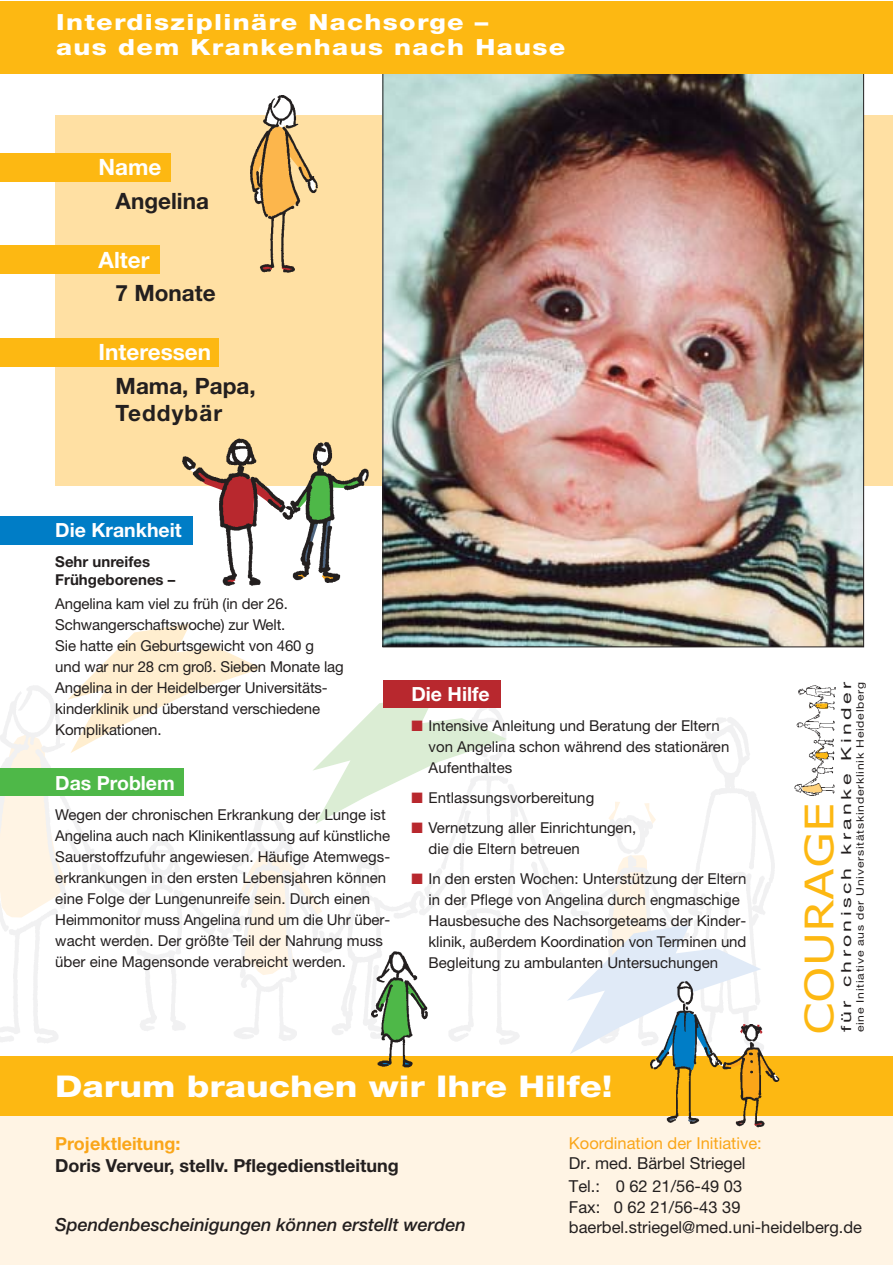
<style>
.page{position:relative;width:893px;height:1265px;background:#fff}
.page>*{position:absolute;margin:0;border:0;box-sizing:border-box;transform-origin:0 0}
.t1{font:39.45px "Verdana";color:#fdb812;scale:1.17 1}
.t2{font:800 30px "Helvetica Neue";color:#fff;scale:1.2 1}
.t3{font:700 22.5px/27px "Helvetica Neue";color:#231f1f}
.t4{font:700 22.5px "Helvetica Neue";color:#fff}
.t5{font:800 22.35px/25.2px "Helvetica Neue";letter-spacing:.05em;color:#fff;scale:1.21 1}
.t6{font:700 19.5px "Helvetica Neue";color:#fff}
.t7{font:italic 500 18px "Helvetica Neue";color:#231f1f}
.t8{font:700 18px "Helvetica Neue";color:#231f1f}
.t9{font:700 18px "Helvetica Neue";color:#faa619}
.t10{font:16.5px/22.5px "Helvetica Neue";color:#231f1f}
.t11{font:16.5px "Helvetica Neue";color:#faa619}
.t12{font:15px/21px "Helvetica Neue";color:#231f1f}
.t13{font:700 15px/18px "Helvetica Neue";color:#231f1f}
.t14{font:13.95px "Helvetica Neue";letter-spacing:.16em;color:#231f1f;scale:1.53 1}
.t15{font:10.35px "Helvetica Neue";letter-spacing:.06em;color:#231f1f;scale:1.17 1}
.s1{color:#b8282e}
.s2{font-style:inherit}
</style>
<div class="page">
<div style="left:55px;top:115px;width:837px;height:370px;background:#ffe0a3"></div>
<img style="left:384px;top:74px;width:478px;height:571px">
<div style="left:0;top:516px;width:192px;height:28px;background:#007dc6"></div>
<img style="left:0;top:717px;width:773px;height:328px">
<div style="left:0;top:245px;width:160px;height:28px;background:#fdb812"></div>
<div style="left:0;top:338px;width:218px;height:28px;background:#fdb812"></div>
<div style="left:0;top:153px;width:171px;height:28px;background:#fdb812"></div>
<img style="left:794px;top:685px;width:42px;height:110px">
<div style="left:0;top:1107px;width:892px;height:157px;background:#fff4e4"></div>
<div style="left:0;top:1056px;width:892px;height:59px;background:#fdb812"></div>
<svg style="left:292px;top:442px;width:76px;height:141px"></svg>
<img style="left:182px;top:438px;width:110px;height:148px">
<svg style="left:0;top:623px;width:507px;height:418px"></svg>
<img style="left:372px;top:942px;width:62px;height:126px">
<img style="left:719px;top:1077px;width:68px;height:51px">
<svg style="left:567px;top:855px;width:211px;height:244px"></svg>
<img style="left:650px;top:978px;width:69px;height:146px">
<img style="left:251px;top:95px;width:67px;height:178px">
<div style="left:0;top:2px;width:892px;height:72px;background:#fdb812"></div>
<h3 class="t5" style="left:56px;top:11px;width:422px">Interdisziplinäre Nachsorge –<br>aus dem Krankenhaus nach Hause</h3>
<h3 class="t4" style="left:99px;top:159px;width:64px">Name</h3>
<h3 class="t3" style="left:116px;top:190px;width:95px">Angelina</h3>
<h3 class="t4" style="left:99px;top:252px;width:52px">Alter</h3>
<h3 class="t3" style="left:116px;top:282px;width:102px">7 Monate</h3>
<h3 class="t4" style="left:99px;top:344px;width:114px">Interessen</h3>
<h3 class="t3" style="left:116px;top:374px;width:141px">Mama, Papa,<br>Teddybär</h3>
<h3 class="t6" style="left:55px;top:523px;width:128px">Die Krankheit</h3>
<p class="t13" style="left:55px;top:554px;width:122px">Sehr unreifes<br>Frühgeborenes –</p>
<p class="t12" style="left:55px;top:595px;width:290px">Angelina kam viel zu früh (in der 26.<br>Schwangerschaftswoche) zur Welt.<br>Sie hatte ein Geburtsgewicht von 460 g<br>und war nur 28 cm groß. Sieben Monate lag Angelina in der Heidelberger Universitäts&shy;kinderklinik und überstand verschiedene Komplikationen.</p>
<h3 class="t6" style="left:55px;top:776px;width:121px">Das Problem</h3>
<p class="t12" style="left:55px;top:805px;width:336px">Wegen der chronischen Erkrankung der Lunge ist Angelina auch nach Klinikentlassung auf künstliche Sauerstoffzufuhr angewiesen. Häufige Atemwegs&shy;erkrankungen in den ersten Lebensjahren können eine Folge der Lungenunreife sein. Durch einen Heimmonitor muss Angelina rund um die Uhr über&shy;wacht werden. Der größte Teil der Nahrung muss über eine Magensonde verabreicht werden.</p>
<h3 class="t6" style="left:411px;top:687px;width:80px">Die Hilfe</h3>
<p class="t12" style="left:428px;top:716px;width:302px;text-indent:-17px"><span class="s1">■</span> Intensive Anleitung und Beratung der Eltern von Angelina schon während des stationären<br>Aufenthaltes</p>
<p class="t12" style="left:411px;top:788px;width:184px"><span class="s1">■</span> Entlassungsvorbereitung</p>
<p class="t12" style="left:428px;top:818px;width:209px;text-indent:-17px"><span class="s1">■</span> Vernetzung aller Einrichtungen, die die Eltern betreuen</p>
<p class="t12" style="left:428px;top:869px;width:319px;text-indent:-17px"><span class="s1">■</span> In den ersten Wochen: Unterstützung der Eltern in der Pflege von Angelina durch engmaschige Hausbesuche des Nachsorgeteams der Kinder&shy;klinik, außerdem Koordination von Terminen und Begleitung zu ambulanten Untersuchungen</p>
<h2 class="t2" style="left:55px;top:1075px;width:465px">Darum brauchen wir Ihre Hilfe!</h2>
<p class="t14" style="left:841px;top:1032px;width:230px;rotate:-90deg">für chronisch kranke Kinder</p>
<p class="t15" style="left:856px;top:1032px;width:301px;rotate:-90deg">eine Initiative aus der Universitätskinderklinik Heidelberg</p>
<h1 class="t1" style="left:803px;top:1034px;width:200px;rotate:-90deg">COURAGE</h1>
<p class="t9" style="left:55px;top:1137px;width:126px">Projektleitung:</p>
<p class="t8" style="left:55px;top:1158px;width:345px">Doris Verveur, stellv. Pflegedienstleitung</p>
<p class="t7" style="left:55px;top:1218px;width:412px">Spendenbescheinigungen können erstellt werden</p>
<p class="t11" style="left:569px;top:1137px;width:194px">Koordination der Initiative:</p>
<p class="t10" style="left:569px;top:1153px;width:178px">Dr. med. Bärbel Striegel<br>Tel.: 0 62 21/56-<span class="s2">49 03</span></p>
<p class="t10" style="left:569px;top:1198px;width:295px;line-height:20.7px">Fax: 0 62 21/56-43 39 baerbel<span class="s2">.</span>striegel@med.uni-heidelberg.de</p>
</div>
